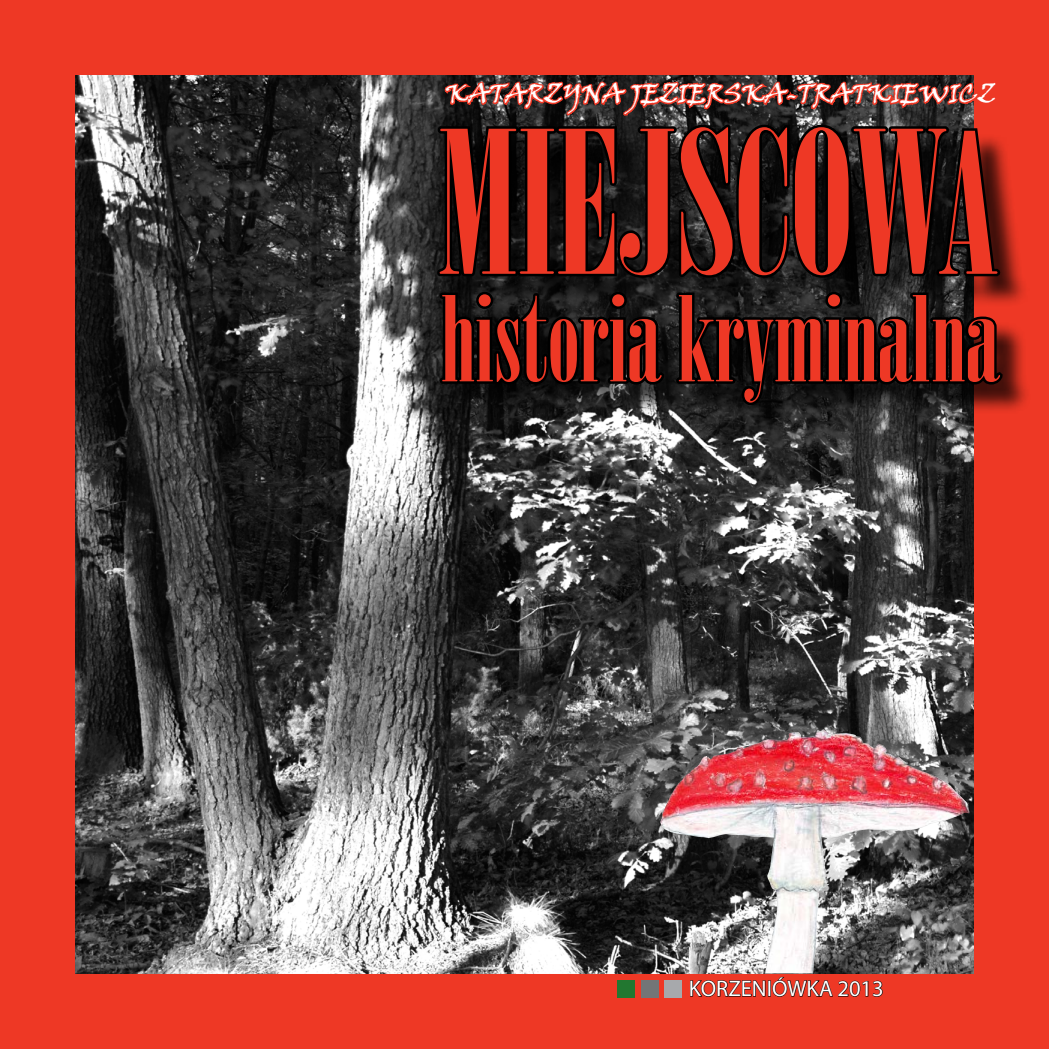
<style>
.page{position:relative;width:1049px;height:1049px;background:#fff}
.page>*{position:absolute;margin:0;border:0;box-sizing:border-box;transform-origin:0 0}
.t1{font:197.5px "Onyx";color:#ee3825}
.t2{font:117.5px "Onyx";color:#ee3825}
.t3{font:26.25px "Viner Hand ITC";color:#fff}
.t4{font:22.5px "Myriad Pro";color:#fff}
</style>
<div class="page">
<img style="left:76px;top:76px;width:897px;height:897px">
<div style="left:0;top:0;width:1049px;height:1049px;border:75px solid #ee3825"></div>
<div style="left:442px;top:129px;width:590px;height:306px;background:#000;opacity:.75"></div>
<svg style="left:690px;top:975px;width:193px;height:26px;background:#b82b1c"></svg>
<div style="left:664px;top:980px;width:18px;height:17px;background:#a7a9ac"></div>
<div style="left:641px;top:980px;width:18px;height:17px;background:#737577"></div>
<div style="left:617px;top:980px;width:18px;height:17px;background:#227730"></div>
<svg style="left:433px;top:44px;width:573px;height:442px;background:#392220"></svg>
<img style="left:660px;top:729px;width:310px;height:244px">
<p class="t3" style="left:446px;top:78px;width:552px">KATARZYNA JEZIERSKA-TRATKIEWICZ</p>
<h1 class="t1" style="left:439px;top:90px;width:562px">MIEJSCOWA</h1>
<h2 class="t2" style="left:441px;top:272px;width:560px">historia kryminalna</h2>
<p class="t4" style="left:689px;top:975px;width:196px">KORZENIÓWKA 2013</p>
</div>
